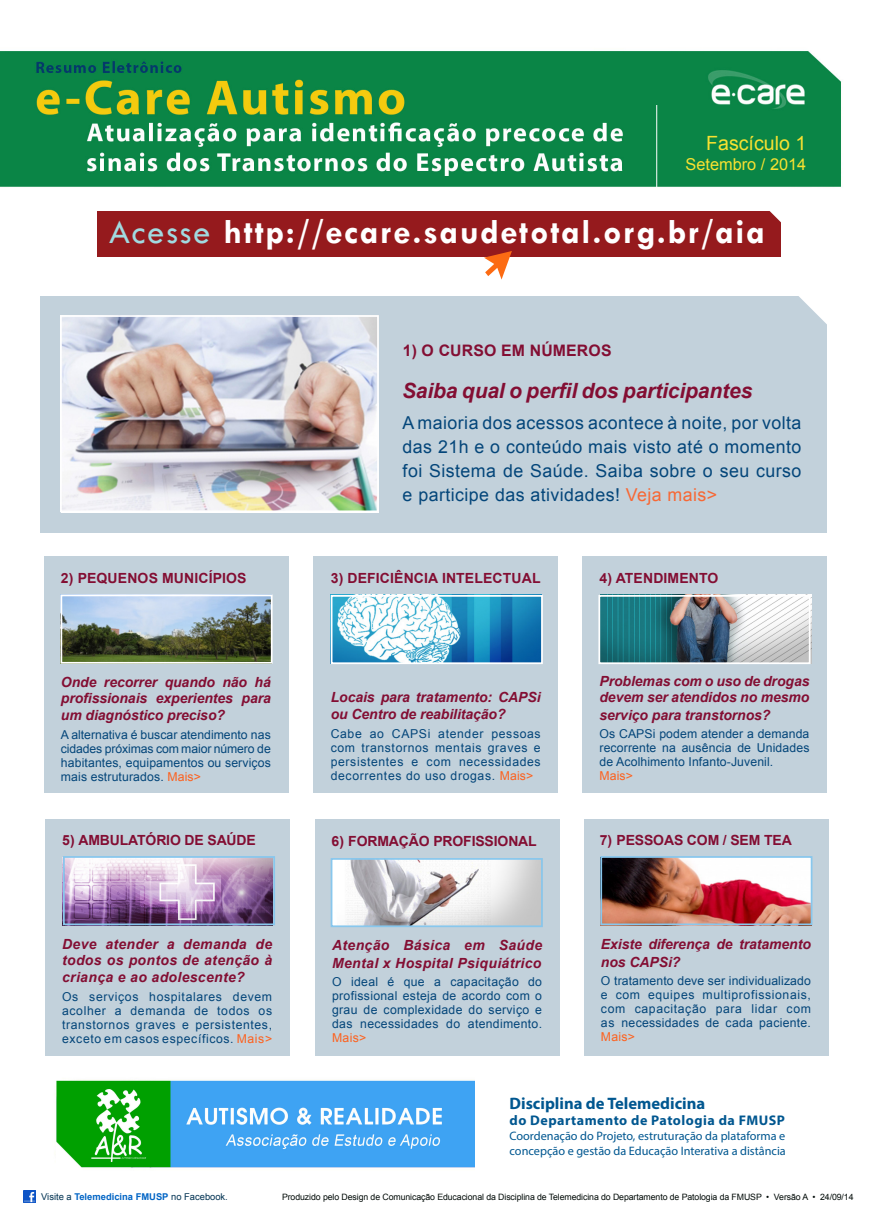
<style>
.page{position:relative;width:875px;height:1225px;background:#fff}
.page>*{position:absolute;margin:0;border:0;box-sizing:border-box;transform-origin:0 0}
.t1{font:700 35px "Tw Cen";letter-spacing:.05em;color:#fff}
.t2{font:italic 700 21px "Arial";letter-spacing:-.005em;color:#830e33}
.t3{font:19.6px "Arial";color:#f8e131}
.t4{font:17.76px/23.7px "Arial";letter-spacing:.025em;color:#04467a;text-align:justify}
.t5{font:700 16.62px "Myriad Pro";color:#005790}
.t6{font:16.36px "Arial";color:#f8e131}
.t7{font:700 15.84px "Arial";letter-spacing:.01em;color:#830e33}
.t8{font:italic 700 14px/15.8px "Arial";letter-spacing:-.005em;color:#830e33}
.t9{font:italic 700 14px/15.8px "Arial";letter-spacing:.025em;color:#830e33}
.t10{font:700 14px "Arial";letter-spacing:-.01em;color:#830e33}
.t11{font:700 14px "Arial";letter-spacing:.01em;color:#830e33}
.t12{font:700 14px "Myriad Pro";letter-spacing:.035em;color:#005790}
.t13{font:12.25px/14px "Arial";letter-spacing:.025em;color:#04467a;text-align:justify}
.t14{font:12.25px "Myriad Pro";color:#005790}
.t15{font:12.25px "Arial";color:#fd611e}
.t16{font:9.36px "Arial";color:#003252}
.t17{font:8.75px "Arial";letter-spacing:-.01em;color:#000a07}
.s1{font-weight:400;color:#a1dae0}
.s2{color:#f76835}
.s3{color:#fd611e}
.s4{font-weight:700;color:#0064c5}
</style>
<div class="page">
<div style="left:97px;top:211px;width:684px;height:46px;background:#951a1d"></div>
<img style="left:0;top:51px;width:842px;height:136px">
<svg style="left:484px;top:251px;width:28px;height:29px"></svg>
<img style="left:56px;top:1080px;width:419px;height:89px">
<svg style="left:23px;top:1190px;width:13px;height:12px"></svg>
<div style="left:41px;top:296px;width:786px;height:236px;background:#c2d1db"></div>
<div style="left:44px;top:557px;width:244px;height:236px;background:#c2d1db"></div>
<div style="left:313px;top:557px;width:245px;height:236px;background:#c2d1db"></div>
<div style="left:583px;top:557px;width:244px;height:236px;background:#c2d1db"></div>
<div style="left:46px;top:819px;width:244px;height:236px;background:#c2d1db"></div>
<div style="left:315px;top:819px;width:244px;height:236px;background:#c2d1db"></div>
<div style="left:585px;top:819px;width:244px;height:236px;background:#c2d1db"></div>
<svg style="left:799px;top:296px;width:28px;height:28px"></svg>
<img style="left:63px;top:598px;width:207px;height:63px">
<div style="left:60px;top:595px;width:213px;height:69px;border:2px solid #fff"></div>
<img style="left:334px;top:861px;width:206px;height:63px">
<div style="left:331px;top:858px;width:212px;height:69px;border:2px solid #88c7ed"></div>
<img style="left:66px;top:859px;width:206px;height:63px">
<div style="left:63px;top:856px;width:212px;height:69px;border:2px solid #88c7ed"></div>
<img style="left:603px;top:859px;width:206px;height:63px">
<div style="left:600px;top:856px;width:212px;height:69px;border:2px solid #88c7ed"></div>
<img style="left:334px;top:598px;width:206px;height:63px">
<div style="left:331px;top:595px;width:212px;height:69px;border:2px solid #fff"></div>
<svg style="left:769px;top:211px;width:12px;height:12px"></svg>
<img style="left:601px;top:598px;width:207px;height:63px">
<div style="left:598px;top:595px;width:213px;height:69px;border:2px solid #fff"></div>
<img style="left:63px;top:318px;width:313px;height:191px">
<div style="left:60px;top:315px;width:319px;height:197px;border:2px solid #fff"></div>
<hr style="left:656px;top:105px;width:1px;height:99px;background:#fff">
<p class="t3" style="left:706px;top:131px;width:102px">Fascículo 1</p>
<p class="t6" style="left:686px;top:154px;width:122px">Setembro / 2014</p>
<p class="t1" style="left:109px;top:211px;width:657px"><span class="s1">Acesse</span> http://ecare.saudetotal.org.br/aia</p>
<p class="t7" style="left:403px;top:340px;width:210px">1) O CURSO EM NÚMEROS</p>
<p class="t11" style="left:61px;top:568px;width:187px">2) PEQUENOS MUNICÍPIOS</p>
<p class="t2" style="left:402px;top:376px;width:352px">Saiba qual o perfil dos participantes</p>
<p class="t4" style="left:403px;top:412px;width:400px">A maioria dos acessos acontece à noite, por volta das 21h e o conteúdo mais visto até o momento foi Sistema de Saúde. Saiba sobre o seu curso e participe das atividades! <span class="s2">Veja mais&gt;</span></p>
<p class="t11" style="left:331px;top:568px;width:211px">3) DEFICIÊNCIA INTELECTUAL</p>
<p class="t11" style="left:600px;top:568px;width:121px">4) ATENDIMENTO</p>
<p class="t8" style="left:61px;top:675px;width:212px">Onde recorrer quando não há profissionais experientes para</p>
<p class="t8" style="left:61px;top:708px;width:166px">um diagnóstico preciso?</p>
<p class="t13" style="left:61px;top:728px;width:211px">A alternativa é buscar atendimento nas cidades próximas com maior número de habitantes, equipamentos ou serviços mais estruturados. <span class="s3">Mais&gt;</span></p>
<p class="t10" style="left:62px;top:831px;width:195px">5) AMBULATÓRIO DE SAÚDE</p>
<p class="t8" style="left:331px;top:689px;width:211px;line-height:17.5px">Locais para tratamento: CAPSi ou Centro de reabilitação?</p>
<p class="t13" style="left:331px;top:727px;width:211px">Cabe ao CAPSi atender pessoas com transtornos mentais graves e persistentes e com necessidades decorrentes do uso drogas. <span class="s3">Mais&gt;</span></p>
<p class="t10" style="left:332px;top:832px;width:207px">6) FORMAÇÃO PROFISSIONAL</p>
<p class="t8" style="left:600px;top:674px;width:211px">Problemas com o uso de drogas devem ser atendidos no mesmo</p>
<p class="t8" style="left:600px;top:707px;width:173px">serviço para transtornos?</p>
<p class="t13" style="left:600px;top:727px;width:211px">Os CAPSi podem atender a demanda recorrente na ausência de Unidades de Acolhimento Infanto-Juvenil.</p>
<p class="t15" style="left:600px;top:768px;width:35px">Mais&gt;</p>
<p class="t10" style="left:600px;top:830px;width:194px">7) PESSOAS COM / SEM TEA</p>
<p class="t9" style="left:62px;top:937px;width:212px">Deve atender a demanda de todos os pontos de atenção à</p>
<p class="t9" style="left:62px;top:970px;width:184px">criança e ao adolescente?</p>
<p class="t13" style="left:62px;top:990px;width:211px">Os serviços hospitalares devem acolher a demanda de todos os transtornos graves e persistentes, exceto em casos específicos. <span class="s3">Mais&gt;</span></p>
<p class="t9" style="left:332px;top:937px;width:211px;line-height:17.5px">Atenção Básica em Saúde<br>Mental x Hospital Psiquiátrico</p>
<p class="t13" style="left:332px;top:975px;width:211px">O ideal é que a capacitação do profissional esteja de acordo com o grau de complexidade do serviço e das necessidades do atendimento.<br><span class="s3">Mais&gt;</span></p>
<p class="t8" style="left:601px;top:936px;width:211px;line-height:17.5px">Existe diferença de tratamento nos CAPSi?</p>
<p class="t13" style="left:601px;top:974px;width:211px">O tratamento deve ser individualizado e com equipes multiprofissionais, com capacitação para lidar com as necessidades de cada paciente.<br><span class="s3">Mais&gt;</span></p>
<p class="t16" style="left:41px;top:1191px;width:188px">Visite a <span class="s4">Telemedicina FMUSP</span> no Facebook.</p>
<p class="t5" style="left:510px;top:1092px;width:197px">Disciplina de Telemedicina</p>
<p class="t12" style="left:510px;top:1112px;width:277px">do Departamento de Patologia da FMUSP</p>
<p class="t14" style="left:510px;top:1128px;width:277px">Coordenação do Projeto, estruturação da plataforma e</p>
<p class="t14" style="left:510px;top:1143px;width:278px">concepção e gestão da Educação Interativa a distância</p>
<p class="t17" style="left:282px;top:1191px;width:573px">Produzido pelo Design de Comunicação Educacional da Disciplina de Telemedicina do Departamento de Patologia da FMUSP • Versão A • 24/09/14</p>
</div>
